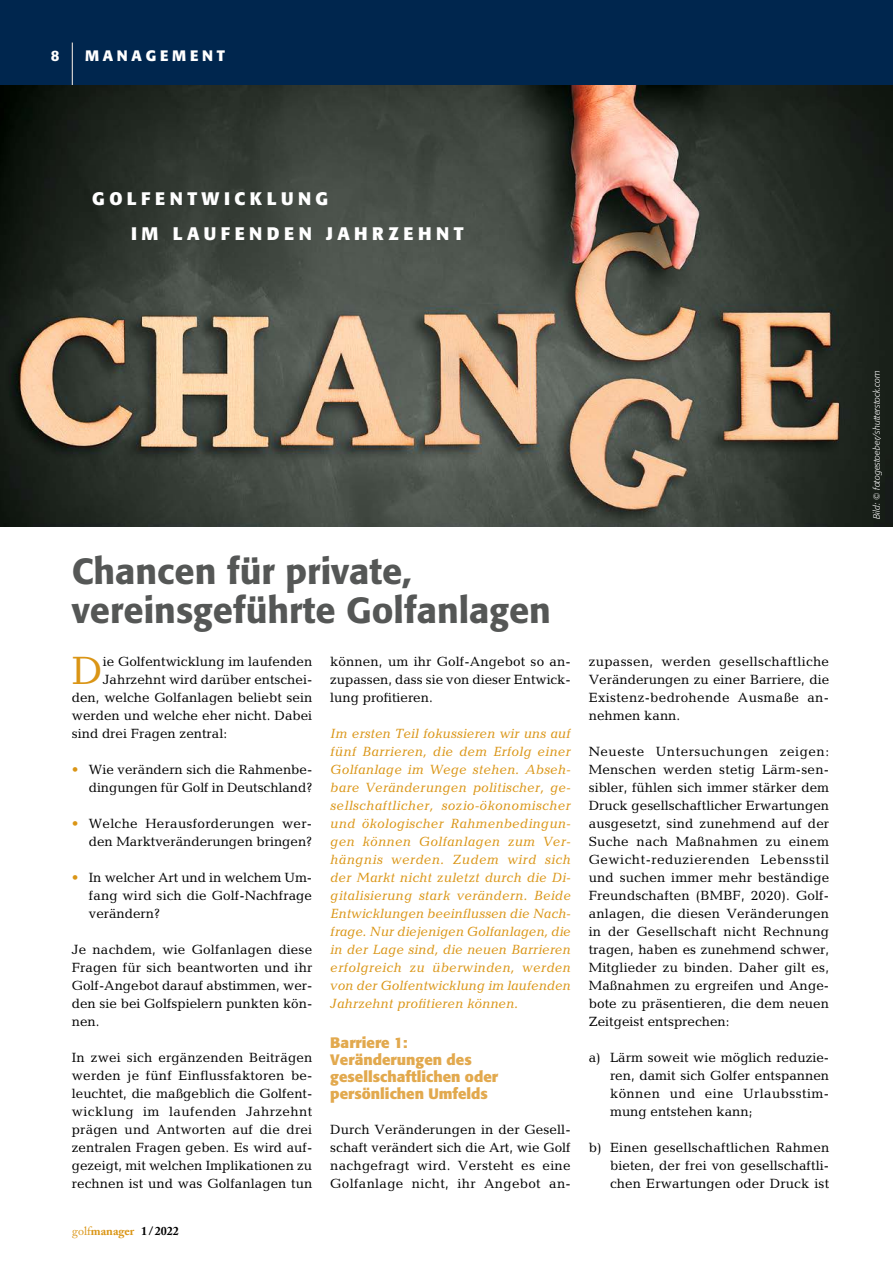
<style>
.page{position:relative;width:893px;height:1263px;background:#fff}
.page>*{position:absolute;margin:0;border:0;box-sizing:border-box;transform-origin:0 0}
.t1{font:39.9px "Candida";color:#da9515}
.t2{font:500 36px/39.3px "Formata";color:#555756}
.t3{font:700 18px/34.5px "Formata";letter-spacing:.25em;color:#fff}
.t4{font:700 15px/16.8px "Formata";color:#e2a94e}
.t5{font:700 15px "Formata";letter-spacing:.25em;color:#fff}
.t6{font:500 15px "Formata";color:#fff}
.t7{font:13.5px/18px "Candida";color:#000;text-align:justify}
.t8{font:italic 13.5px/18px "Candida";color:#da9515;text-align:justify}
.t9{font:700 12px "Adobe Caslon Pro";color:#da9515}
.t10{font:italic 300 9px "Formata";color:#fff}
.s1{font-weight:700;color:#da9515}
.s2{font-weight:400}
.s3{color:#000}
</style>
<div class="page">
<div style="left:0;top:0;width:893px;height:85px;background:#00264e"></div>
<hr style="left:72px;top:43px;width:1px;height:42px;background:#fff">
<img style="left:0;top:85px;width:893px;height:442px">
<p class="t6" style="left:51px;top:46px;width:10px">8</p>
<p class="t5" style="left:85px;top:46px;width:142px">MANAGEMENT</p>
<h3 class="t3" style="left:131px;top:182px;width:334px;text-indent:-39px">GOLFENTWICKLUNG<br>IM LAUFENDEN JAHRZEHNT</h3>
<h2 class="t2" style="left:72px;top:551px;width:481px">Chancen für private, vereinsgeführte Golfanlagen</h2>
<h1 class="t1" style="left:72px;top:648px;width:33px">D</h1>
<p class="t7" style="left:103px;top:652px;width:211px">ie Golfentwicklung im laufenden</p>
<p class="t7" style="left:330px;top:652px;width:242px">können, um ihr Golf-Angebot so an&shy;zupassen, dass sie von dieser Entwick&shy;lung profitieren.</p>
<p class="t8" style="left:330px;top:724px;width:242px">Im ersten Teil fokussieren wir uns auf fünf Barrieren, die dem Erfolg einer Golfanlage im Wege stehen. Abseh&shy;bare Veränderungen politischer, ge&shy;sellschaftlicher, sozio-ökonomischer und ökologischer Rahmenbedingun&shy;gen können Golfanlagen zum Ver&shy;hängnis werden. Zudem wird sich der Markt nicht zuletzt durch die Di&shy;gitalisierung stark verändern. Beide Entwicklungen beeinflussen die Nach&shy;frage. Nur diejenigen Golfanlagen, die in der Lage sind, die neuen Barrieren erfolgreich zu überwinden, werden von der Golfentwicklung im laufenden Jahrzehnt profitieren können.</p>
<p class="t4" style="left:330px;top:1034px;width:169px">Barriere 1:<br>Veränderungen des gesellschaftlichen oder persönlichen Umfelds</p>
<p class="t7" style="left:330px;top:1120px;width:242px">Durch Veränderungen in der Gesell&shy;schaft verändert sich die Art, wie Golf nachgefragt wird. Versteht es eine Golfanlage nicht, ihr Angebot an-</p>
<p class="t7" style="left:103px;top:670px;width:211px">Jahrzehnt wird darüber entschei-</p>
<p class="t7" style="left:72px;top:688px;width:242px">den, welche Golfanlagen beliebt sein</p>
<p class="t7" style="left:72px;top:706px;width:242px">werden und welche eher nicht. Dabei</p>
<p class="t7" style="left:72px;top:724px;width:157px">sind drei Fragen zentral:</p>
<p class="t7" style="left:72px;top:760px;width:242px;text-align:right"><span class="s1">•</span> Wie verändern sich die Rahmenbe&shy;dingungen für Golf in Deutschland?</p>
<p class="t7" style="left:72px;top:814px;width:242px;text-align:right"><span class="s1">•</span> Welche Herausforderungen wer&shy;den Marktveränderungen bringen?</p>
<p class="t7" style="left:89px;top:868px;width:225px;text-indent:-17px"><span class="s1">•</span> In welcher Art und in welchem Um&shy;fang wird sich die Golf-Nachfrage verändern?</p>
<p class="t7" style="left:72px;top:940px;width:242px">Je nachdem, wie Golfanlagen diese Fragen für sich beantworten und ihr Golf-Angebot darauf abstimmen, wer&shy;den sie bei Golfspielern punkten kön&shy;nen.</p>
<p class="t7" style="left:72px;top:1048px;width:242px">In zwei sich ergänzenden Beiträgen werden je fünf Einflussfaktoren be&shy;leuchtet, die maßgeblich die Golfent&shy;wicklung im laufenden Jahrzehnt prägen und Antworten auf die drei zentralen Fragen geben. Es wird auf&shy;gezeigt, mit welchen Implikationen zu rechnen ist und was Golfanlagen tun</p>
<p class="t9" style="left:72px;top:1224px;width:108px"><span class="s2">golf</span>manager <span class="s3">1/2022</span></p>
<p class="t7" style="left:589px;top:652px;width:242px">zupassen, werden gesellschaftliche Veränderungen zu einer Barriere, die Existenz-bedrohende Ausmaße an&shy;nehmen kann.</p>
<p class="t7" style="left:589px;top:742px;width:242px">Neueste Untersuchungen zeigen:<br>Menschen werden stetig Lärm-sen&shy;sibler, fühlen sich immer stärker dem Druck gesellschaftlicher Erwartungen ausgesetzt, sind zunehmend auf der Suche nach Maßnahmen zu einem Gewicht-reduzierenden Lebensstil und suchen immer mehr beständige Freundschaften (BMBF, 2020). Golf&shy;anlagen, die diesen Veränderungen in der Gesellschaft nicht Rechnung tragen, haben es zunehmend schwer, Mitglieder zu binden. Daher gilt es, Maßnahmen zu ergreifen und Ange&shy;bote zu präsentieren, die dem neuen Zeitgeist entsprechen:</p>
<p class="t7" style="left:610px;top:1048px;width:221px;text-indent:-21px">a) Lärm soweit wie möglich reduzie&shy;ren, damit sich Golfer entspannen können und eine Urlaubsstim&shy;mung entstehen kann;</p>
<p class="t7" style="left:610px;top:1138px;width:221px;text-indent:-21px">b) Einen gesellschaftlichen Rahmen bieten, der frei von gesellschaftli&shy;chen Erwartungen oder Druck ist</p>
<p class="t10" style="left:871px;top:519px;width:150px;rotate:-90deg">Bild: © fotogestoeber/shutterstock.com</p>
</div>
